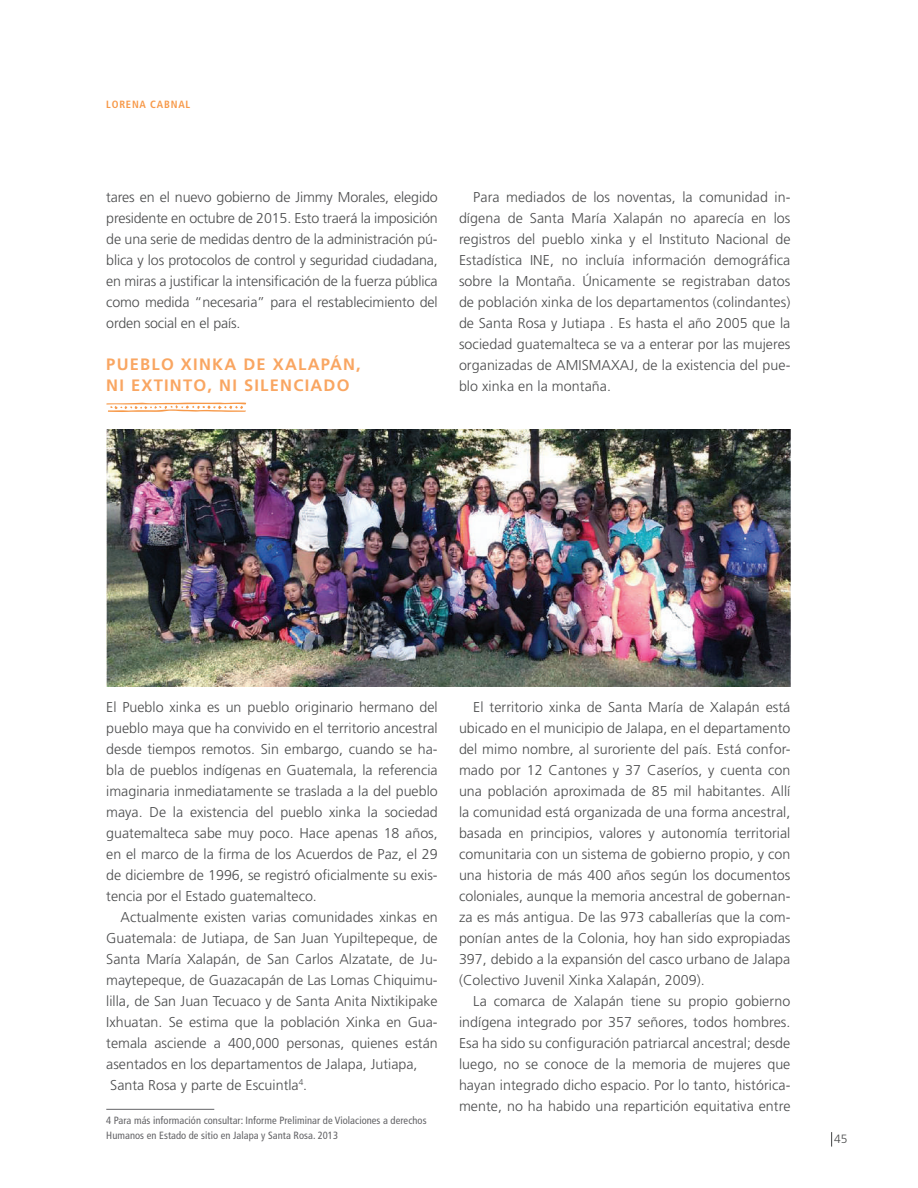
<style>
.page{position:relative;width:918px;height:1188px;background:#fff}
.page>*{position:absolute;margin:0;border:0;box-sizing:border-box;transform-origin:0 0}
.t1{font:700 16.5px/21px "Frutiger LT Std";letter-spacing:.075em;color:#f9a662}
.t2{font:300 14.25px/21px "Frutiger LT Std";color:#4b4c4d;text-align:justify}
.t3{font:300 12px "Frutiger LT Std";color:#4b4c4d}
.t4{font:condensed 10.5px/15px "Frutiger LT Std";letter-spacing:.005em;color:#636366}
.t5{font:700 condensed 10.5px "Frutiger LT Std";letter-spacing:.075em;color:#f79949}
</style>
<div class="page">
<svg style="left:831px;top:1132px;width:1px;height:15px"></svg>
<svg style="left:106px;top:403px;width:140px;height:9px"></svg>
<img style="left:106px;top:430px;width:684px;height:257px">
<hr style="left:106px;top:1109px;width:108px;height:1px;background:#6c6d70">
<p class="t5" style="left:106px;top:98px;width:85px">LORENA CABNAL</p>
<p class="t2" style="left:106px;top:187px;width:333px">tares en el nuevo gobierno de Jimmy Morales, elegido presidente en octubre de 2015. Esto traerá la imposición de una serie de medidas dentro de la administración pú&shy;blica y los protocolos de control y seguridad ciudadana, en miras a justificar la intensificación de la fuerza pública como medida “necesaria” para el restablecimiento del orden social en el país.</p>
<p class="t1" style="left:106px;top:354px;width:256px">PUEBLO XINKA DE XALAPÁN,<br>NI EXTINTO, NI SILENCIADO</p>
<p class="t2" style="left:459px;top:187px;width:333px;text-indent:14px">Para mediados de los noventas, la comunidad in&shy;dígena de Santa María Xalapán no aparecía en los registros del pueblo xinka y el Instituto Nacional de Estadística INE, no incluía información demográfica sobre la Montaña. Únicamente se registraban datos de población xinka de los departamentos (colindantes) de Santa Rosa y Jutiapa . Es hasta el año 2005 que la sociedad guatemalteca se va a enterar por las mujeres organizadas de AMISMAXAJ, de la existencia del pue&shy;blo xinka en la montaña.</p>
<p class="t2" style="left:106px;top:697px;width:333px">El Pueblo xinka es un pueblo originario hermano del pueblo maya que ha convivido en el territorio ancestral desde tiempos remotos. Sin embargo, cuando se ha&shy;bla de pueblos indígenas en Guatemala, la referencia imaginaria inmediatamente se traslada a la del pueblo maya. De la existencia del pueblo xinka la sociedad guatemalteca sabe muy poco. Hace apenas 18 años, en el marco de la firma de los Acuerdos de Paz, el 29 de diciembre de 1996, se registró oficialmente su exis&shy;tencia por el Estado guatemalteco.</p>
<p class="t2" style="left:106px;top:907px;width:333px;text-align:left;text-indent:14px">Actualmente existen varias comunidades xinkas en Guatemala: de Jutiapa, de San Juan Yupiltepeque, de Santa María Xalapán, de San Carlos Alzatate, de Ju&shy;maytepeque, de Guazacapán de Las Lomas Chiquimu&shy;lilla, de San Juan Tecuaco y de Santa Anita Nixtikipake Ixhuatan. Se estima que la población Xinka en Gua&shy;temala asciende a 400,000 personas, quienes están asentados en los departamentos de Jalapa, Jutiapa, Santa Rosa y parte de Escuintla<sup>4</sup>.</p>
<p class="t4" style="left:106px;top:1113px;width:322px">4 Para más información consultar: Informe Preliminar de Violaciones a derechos<br>Humanos en Estado de sitio en Jalapa y Santa Rosa. 2013</p>
<p class="t2" style="left:459px;top:697px;width:333px;text-indent:14px">El territorio xinka de Santa María de Xalapán está ubicado en el municipio de Jalapa, en el departamento del mimo nombre, al suroriente del país. Está confor&shy;mado por 12 Cantones y 37 Caseríos, y cuenta con una población aproximada de 85 mil habitantes. Allí la comunidad está organizada de una forma ancestral, basada en principios, valores y autonomía territorial comunitaria con un sistema de gobierno propio, y con una historia de más 400 años según los documentos coloniales, aunque la memoria ancestral de gobernan&shy;za es más antigua. De las 973 caballerías que la com&shy;ponían antes de la Colonia, hoy han sido expropiadas 397, debido a la expansión del casco urbano de Jalapa (Colectivo Juvenil Xinka Xalapán, 2009).</p>
<p class="t2" style="left:459px;top:991px;width:333px;text-indent:14px">La comarca de Xalapán tiene su propio gobierno indígena integrado por 357 señores, todos hombres.<br>Esa ha sido su configuración patriarcal ancestral; desde luego, no se conoce de la memoria de mujeres que hayan integrado dicho espacio. Por lo tanto, histórica&shy;mente, no ha habido una repartición equitativa entre</p>
<p class="t3" style="left:834px;top:1132px;width:15px">45</p>
</div>
